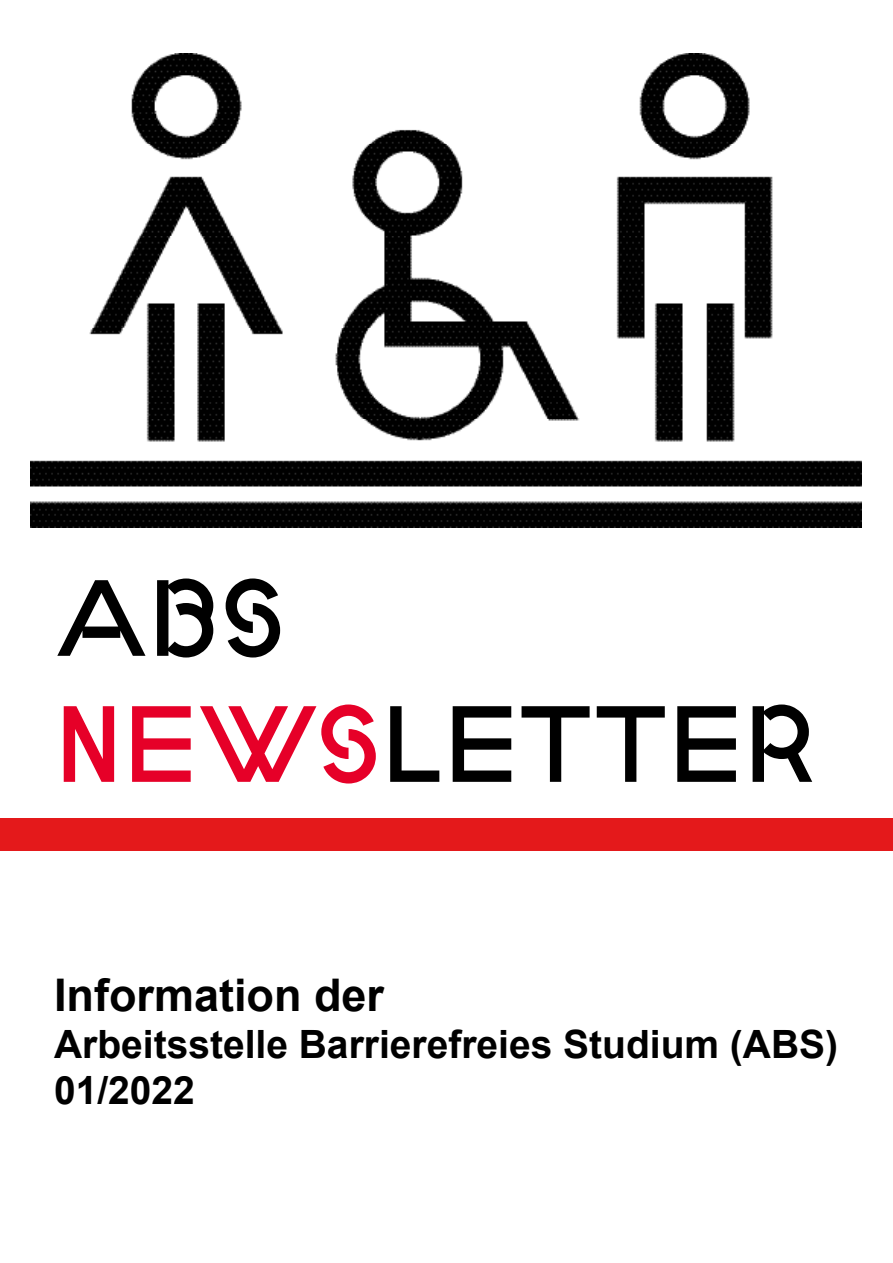
<style>
.page{position:relative;width:893px;height:1263px;background:#fff}
.page>*{position:absolute;margin:0;border:0;box-sizing:border-box;transform-origin:0 0}
.t1{font:105px/126px "HSD Sans";color:#000}
.t2{font:700 45px "Arial";color:#000}
.t3{font:700 39px/46.8px "Arial";color:#000}
.s1{color:#e60028}
</style>
<div class="page">
<div style="left:0;top:818px;width:893px;height:32px;background:#e4191b"></div>
<img style="left:31px;top:53px;width:831px;height:474px">
<h1 class="t1" style="left:55px;top:559px;width:763px">ABS<br><span class="s1">NEWS</span>LETTER</h1>
<h1 class="t2" style="left:54px;top:965px;width:332px">Information der</h1>
<h1 class="t3" style="left:54px;top:1022px;width:786px">Arbeitsstelle Barrierefreies Studium (ABS)<br>01/2022</h1>
</div>
